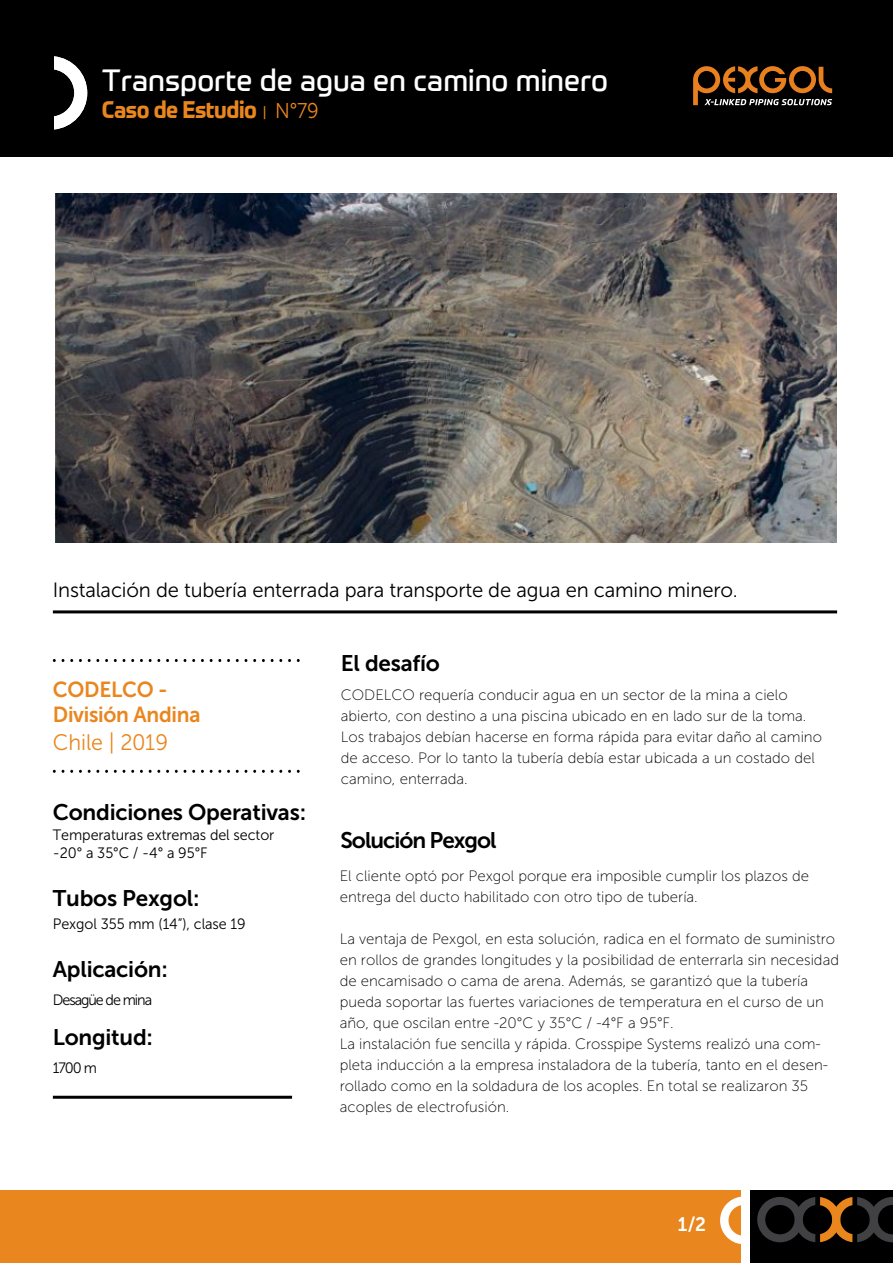
<style>
.page{position:relative;width:893px;height:1263px;background:#fff}
.page>*{position:absolute;margin:0;border:0;box-sizing:border-box;transform-origin:0 0}
.t1{font:30px "Prometo";color:#fff}
.t2{font:700 23.4px "Prometo";letter-spacing:-.02em;color:#e9861e;scale:.92 1}
.t3{font:22.5px "Museo Sans 700";letter-spacing:-.01em;color:#000}
.t4{font:22.5px "Museo Sans 700";letter-spacing:-.045em;color:#000}
.t5{font:22.35px "Museo Sans 300";letter-spacing:-.005em;color:#e9861e;scale:.96 1}
.t6{font:21.75px/25px "Museo Sans 700";letter-spacing:-.015em;color:#e9861e;scale:.96 1}
.t7{font:20.55px "Museo Sans 300";letter-spacing:-.01em;color:#000}
.t8{font:19.5px "Museo Sans 700";color:#fff;scale:.96 1}
.t9{font:15px/21px "Museo Sans 100";color:#000}
.t10{font:15px/17.2px "Museo Sans 300";letter-spacing:-.005em;color:#000;scale:.96 1}
.t11{font:15px "Museo Sans 300";letter-spacing:-.075em;color:#000;scale:.96 1}
.s1{font-family:"Museo Sans 300";font-weight:400;font-size:13.8px}
.s2{font-family:"Museo Sans 300";font-weight:400;font-size:21.3px}
</style>
<div class="page">
<div style="left:0;top:1190px;width:740px;height:73px;background:#e9861e"></div>
<svg style="left:720px;top:1196px;width:21px;height:48px"></svg>
<div style="left:750px;top:1190px;width:143px;height:73px;background:#000"></div>
<svg style="left:757px;top:1197px;width:136px;height:45px"></svg>
<div style="left:0;top:0;width:893px;height:156px;background:#000"></div>
<svg style="left:54px;top:56px;width:33px;height:73px"></svg>
<svg style="left:693px;top:66px;width:139px;height:39px"></svg>
<hr style="left:53px;top:610px;width:784px;height:3px;background:#000">
<hr style="left:53px;top:1096px;width:239px;height:3px;background:#000">
<svg style="left:88px;top:659px;width:11px;height:3px"></svg>
<svg style="left:149px;top:659px;width:11px;height:3px"></svg>
<svg style="left:210px;top:659px;width:11px;height:3px"></svg>
<svg style="left:271px;top:659px;width:11px;height:3px"></svg>
<svg style="left:88px;top:770px;width:11px;height:3px"></svg>
<svg style="left:149px;top:770px;width:11px;height:3px"></svg>
<svg style="left:210px;top:770px;width:11px;height:3px"></svg>
<svg style="left:271px;top:770px;width:11px;height:3px"></svg>
<img style="left:54px;top:194px;width:782px;height:349px">
<h1 class="t1" style="left:102px;top:62px;width:508px">Transporte de agua en camino minero</h1>
<h2 class="t2" style="left:102px;top:95px;width:237px">Caso de Estudio <span class="s1">|</span> <span class="s2">N°79</span></h2>
<h3 class="t7" style="left:53px;top:579px;width:686px">Instalación de tubería enterrada para transporte de agua en camino minero.</h3>
<h3 class="t6" style="left:53px;top:676px;width:155px">CODELCO -<br>División Andina</h3>
<h3 class="t5" style="left:53px;top:730px;width:122px">Chile | 2019</h3>
<h3 class="t3" style="left:53px;top:800px;width:255px">Condiciones Operativas:</h3>
<h3 class="t3" style="left:341px;top:650px;width:101px">El desafío</h3>
<p class="t9" style="left:341px;top:684px;width:483px">CODELCO requería conducir agua en un sector de la mina a cielo abierto, con destino a una piscina ubicado en en lado sur de la toma.<br>Los trabajos debían hacerse en forma rápida para evitar daño al camino de acceso. Por lo tanto la tubería debía estar ubicada a un costado del camino, enterrada.</p>
<p class="t10" style="left:53px;top:826px;width:232px">Temperaturas extremas del sector -20° a 35°C / -4° a 95°F</p>
<h3 class="t4" style="left:340px;top:828px;width:158px">Solución Pexgol</h3>
<h3 class="t3" style="left:53px;top:885px;width:148px">Tubos Pexgol:</h3>
<p class="t10" style="left:53px;top:915px;width:202px">Pexgol 355 mm (14”), clase 19</p>
<h3 class="t3" style="left:53px;top:956px;width:117px">Aplicación:</h3>
<p class="t11" style="left:53px;top:991px;width:105px">Desagüe de mina</p>
<h3 class="t3" style="left:53px;top:1024px;width:102px">Longitud:</h3>
<p class="t10" style="left:53px;top:1059px;width:47px">1700 m</p>
<p class="t9" style="left:340px;top:865px;width:471px">El cliente optó por Pexgol porque era imposible cumplir los plazos de entrega del ducto habilitado con otro tipo de tubería.</p>
<p class="t9" style="left:340px;top:928px;width:501px">La ventaja de Pexgol, en esta solución, radica en el formato de suministro en rollos de grandes longitudes y la posibilidad de enterrarla sin necesidad de encamisado o cama de arena. Además, se garantizó que la tubería pueda soportar las fuertes variaciones de temperatura en el curso de un año, que oscilan entre -20°C y 35°C / -4°F a 95°F.<br>La instalación fue sencilla y rápida. Crosspipe Systems realizó una com&shy;pleta inducción a la empresa instaladora de la tubería, tanto en el desen&shy;rollado como en la soldadura de los acoples. En total se realizaron 35 acoples de electrofusión.</p>
<h3 class="t8" style="left:678px;top:1213px;width:31px">1/2</h3>
</div>
